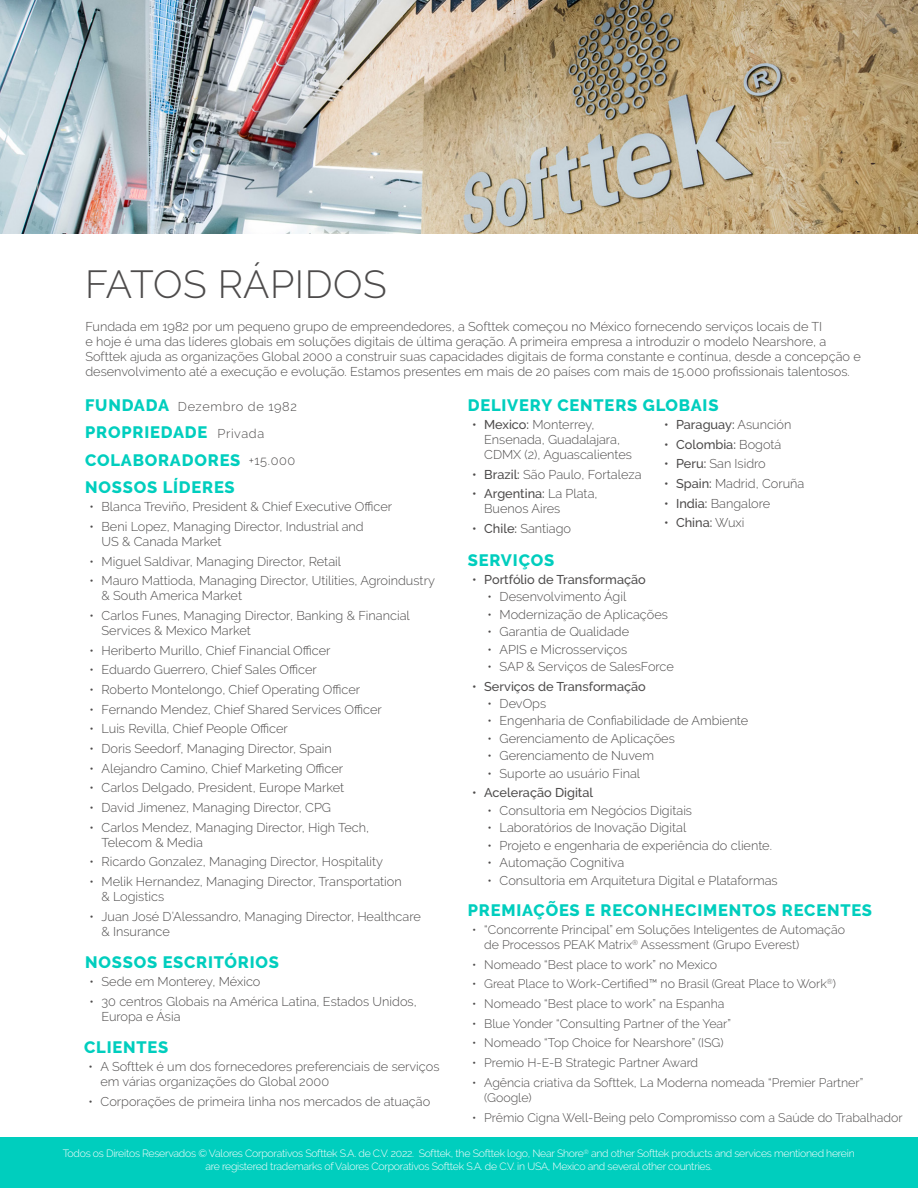
<style>
.page{position:relative;width:918px;height:1188px;background:#fff}
.page>*{position:absolute;margin:0;border:0;box-sizing:border-box;transform-origin:0 0}
.Contenido{font:300 39px "Raleway";letter-spacing:.015em;color:#4d4b4b}
.Contenido-2{font:800 16.5px "Raleway";letter-spacing:.05em;color:#00cebe}
.Contenido-3{font:300 12.75px/15px "Raleway";color:#4d4b4b}
.t1{font:500 12.75px "Raleway";color:#4d4b4b}
.Contenido-4{font:300 12.75px "Raleway";letter-spacing:.05em;color:#4d4b4b}
.t2{font:300 12.3px/15px "Raleway";color:#4d4b4b}
.Contenido-5{font:300 10.5px/12.6px "Raleway";letter-spacing:-.025em;color:#fff;text-align:center}
.s1{font-weight:500}
.s2{font-weight:300}
</style>
<div class="page">
<img style="left:0;top:0;width:918px;height:234px">
<div style="left:0;top:1137px;width:918px;height:51px;background:#00cebe"></div>
<p class="Contenido" style="left:85px;top:261px;width:303px">FATOS RÁPIDOS</p>
<p class="Contenido-3" style="left:85px;top:319px;width:777px">Fundada em 1982 por um pequeno grupo de empreendedores, a Softtek começou no México fornecendo serviços locais de TI<br>e hoje é uma das líderes globais em soluções digitais de última geração. A primeira empresa a introduzir o modelo Nearshore, a Softtek ajuda as organizações Global 2000 a construir suas capacidades digitais de forma constante e contínua, desde a concepção e desenvolvimento até a execução e evolução. Estamos presentes em mais de 20 países com mais de 15.000 profissionais talentosos.</p>
<p class="Contenido-4" style="left:178px;top:399px;width:120px">Dezembro de 1982</p>
<p class="Contenido-2" style="left:468px;top:396px;width:252px">DELIVERY CENTERS GLOBAIS</p>
<p class="Contenido-4" style="left:217px;top:426px;width:48px">Privada</p>
<p class="Contenido-3" style="left:249px;top:453px;width:48px">+15.000</p>
<p class="Contenido-3" style="left:90px;top:499px;width:304px">• Blanca Treviño, President &amp; Chief Executive Officer</p>
<p class="Contenido-3" style="left:102px;top:519px;width:264px;text-indent:-12px">• Beni Lopez, Managing Director, Industrial and<br>US &amp; Canada Market</p>
<p class="Contenido-3" style="left:90px;top:554px;width:253px">• Miguel Saldivar, Managing Director, Retail</p>
<p class="Contenido-3" style="left:102px;top:573px;width:335px;text-indent:-12px">• Mauro Mattioda, Managing Director, Utilities, Agroindustry &amp; South America Market</p>
<p class="Contenido-3" style="left:102px;top:608px;width:310px;text-indent:-12px">• Carlos Funes, Managing Director, Banking &amp; Financial<br>Services &amp; Mexico Market</p>
<p class="Contenido-3" style="left:90px;top:643px;width:243px">• Heriberto Murillo, Chief Financial Officer</p>
<p class="Contenido-3" style="left:90px;top:662px;width:229px">• Eduardo Guerrero, Chief Sales Officer</p>
<p class="Contenido-3" style="left:90px;top:682px;width:272px">• Roberto Montelongo, Chief Operating Officer</p>
<p class="Contenido-3" style="left:90px;top:702px;width:294px">• Fernando Mendez, Chief Shared Services Officer</p>
<p class="Contenido-3" style="left:90px;top:721px;width:200px">• Luis Revilla, Chief People Officer</p>
<p class="Contenido-3" style="left:90px;top:741px;width:244px">• Doris Seedorf, Managing Director, Spain</p>
<p class="Contenido-3" style="left:90px;top:761px;width:255px">• Alejandro Camino, Chief Marketing Officer</p>
<p class="Contenido-3" style="left:90px;top:780px;width:256px">• Carlos Delgado, President, Europe Market</p>
<p class="Contenido-3" style="left:90px;top:800px;width:243px">• David Jimenez, Managing Director, CPG</p>
<p class="Contenido-3" style="left:102px;top:820px;width:269px;text-indent:-12px">• Carlos Mendez, Managing Director, High Tech,<br>Telecom &amp; Media</p>
<p class="Contenido-3" style="left:90px;top:854px;width:295px">• Ricardo Gonzalez, Managing Director, Hospitality</p>
<p class="Contenido-3" style="left:102px;top:874px;width:302px;text-indent:-12px">• Melik Hernandez, Managing Director, Transportation &amp; Logistics</p>
<p class="Contenido-3" style="left:102px;top:909px;width:321px;text-indent:-12px">• Juan José D’Alessandro, Managing Director, Healthcare &amp; Insurance</p>
<p class="Contenido-2" style="left:85px;top:396px;width:86px">FUNDADA</p>
<p class="Contenido-2" style="left:85px;top:423px;width:124px">PROPRIEDADE</p>
<p class="Contenido-2" style="left:85px;top:451px;width:157px">COLABORADORES</p>
<p class="Contenido-2" style="left:85px;top:478px;width:151px">NOSSOS LÍDERES</p>
<p class="Contenido-3" style="left:484px;top:417px;width:149px;text-indent:-12px"><span class="s1">• Mexico:</span> Monterrey,<br>Ensenada, Guadalajara,<br>CDMX (2), Aguascalientes</p>
<p class="Contenido-3" style="left:472px;top:467px;width:171px"><span class="s1">• Brazil:</span> São Paulo, Fortaleza</p>
<p class="Contenido-3" style="left:484px;top:486px;width:115px;text-indent:-12px"><span class="s1">• Argentina:</span> La Plata,<br>Buenos Aires</p>
<p class="Contenido-3" style="left:472px;top:521px;width:100px"><span class="s1">• Chile:</span> Santiago</p>
<p class="t1" style="left:664px;top:417px;width:129px">• Paraguay: <span class="s2">Asunción</span></p>
<p class="t1" style="left:664px;top:437px;width:119px">• Colombia: <span class="s2">Bogotá</span></p>
<p class="Contenido-3" style="left:664px;top:456px;width:103px"><span class="s1">• Peru:</span> San Isidro</p>
<p class="Contenido-3" style="left:664px;top:476px;width:142px"><span class="s1">• Spain:</span> Madrid, Coruña</p>
<p class="Contenido-3" style="left:664px;top:496px;width:108px"><span class="s1">• India:</span> Bangalore</p>
<p class="t1" style="left:664px;top:516px;width:82px">• China: <span class="s2">Wuxi</span></p>
<p class="Contenido-2" style="left:468px;top:551px;width:88px">SERVIÇOS</p>
<p class="t1" style="left:472px;top:572px;width:175px">• Portfólio de Transformação</p>
<p class="Contenido-3" style="left:488px;top:589px;width:140px">• Desenvolvimento Ágil</p>
<p class="Contenido-3" style="left:488px;top:607px;width:182px">• Modernização de Aplicações</p>
<p class="Contenido-3" style="left:488px;top:624px;width:143px">• Garantia de Qualidade</p>
<p class="Contenido-3" style="left:488px;top:641px;width:141px">• APIS e Microsserviços</p>
<p class="Contenido-3" style="left:488px;top:659px;width:188px">• SAP &amp; Serviços de SalesForce</p>
<p class="t1" style="left:472px;top:679px;width:175px">• Serviços de Transformação</p>
<p class="Contenido-3" style="left:488px;top:696px;width:60px">• DevOps</p>
<p class="Contenido-3" style="left:488px;top:713px;width:262px">• Engenharia de Confiabilidade de Ambiente</p>
<p class="Contenido-3" style="left:488px;top:731px;width:189px">• Gerenciamento de Aplicações</p>
<p class="Contenido-3" style="left:488px;top:748px;width:168px">• Gerenciamento de Nuvem</p>
<p class="Contenido-3" style="left:488px;top:766px;width:154px">• Suporte ao usuário Final</p>
<p class="t1" style="left:472px;top:786px;width:122px">• Aceleração Digital</p>
<p class="Contenido-3" style="left:488px;top:803px;width:206px">• Consultoria em Negócios Digitais</p>
<p class="Contenido-3" style="left:488px;top:820px;width:200px">• Laboratórios de Inovação Digital</p>
<p class="Contenido-3" style="left:488px;top:838px;width:286px">• Projeto e engenharia de experiência do cliente.</p>
<p class="Contenido-3" style="left:488px;top:855px;width:138px">• Automação Cognitiva</p>
<p class="Contenido-3" style="left:488px;top:873px;width:292px">• Consultoria em Arquitetura Digital e Plataformas</p>
<p class="t2" style="left:484px;top:922px;width:362px;text-indent:-12px">• “Concorrente Principal” em Soluções Inteligentes de Automação de Processos PEAK Matrix<sup>®</sup> Assessment (Grupo Everest)</p>
<p class="t2" style="left:472px;top:957px;width:246px">• Nomeado “Best place to work” no Mexico</p>
<p class="t2" style="left:472px;top:977px;width:365px">• Great Place to Work-Certified™ no Brasil (Great Place to Work<sup>®</sup>)</p>
<p class="t2" style="left:472px;top:996px;width:254px">• Nomeado “Best place to work” na Espanha</p>
<p class="t2" style="left:472px;top:1016px;width:260px">• Blue Yonder “Consulting Partner of the Year”</p>
<p class="t2" style="left:472px;top:1036px;width:253px">• Nomeado “Top Choice for Nearshore” (ISG)</p>
<p class="t2" style="left:472px;top:1055px;width:228px">• Premio H-E-B Strategic Partner Award</p>
<p class="t2" style="left:484px;top:1075px;width:381px;text-indent:-12px">• Agência criativa da Softtek, La Moderna nomeada “Premier Partner” (Google)</p>
<p class="t2" style="left:472px;top:1110px;width:432px">• Prêmio Cigna Well-Being pelo Compromisso com a Saúde do Trabalhador</p>
<p class="Contenido-2" style="left:468px;top:901px;width:406px">PREMIAÇÕES E RECONHECIMENTOS RECENTES</p>
<p class="Contenido-2" style="left:85px;top:953px;width:195px">NOSSOS ESCRITÓRIOS</p>
<p class="Contenido-3" style="left:90px;top:974px;width:172px">• Sede em Monterey, México</p>
<p class="Contenido-3" style="left:102px;top:994px;width:317px;text-indent:-12px">• 30 centros Globais na América Latina, Estados Unidos,<br>Europa e Ásia</p>
<p class="Contenido-3" style="left:101px;top:1059px;width:340px;text-indent:-12px">• A Softtek é um dos fornecedores preferenciais de serviços em várias organizações do Global 2000</p>
<p class="Contenido-3" style="left:89px;top:1094px;width:343px">• Corporações de primeira linha nos mercados de atuação</p>
<p class="Contenido-2" style="left:84px;top:1038px;width:86px">CLIENTES</p>
<p class="Contenido-5" style="left:63px;top:1147px;width:794px">Todos os Direitos Reservados © Valores Corporativos Softtek S.A. de C.V. 2022. Softtek, the Softtek logo, Near Shore<sup>®</sup> and other Softtek products and services mentioned herein are registered trademarks of Valores Corporativos Softtek S.A. de C.V. in USA, Mexico and several other countries.</p>
</div>
